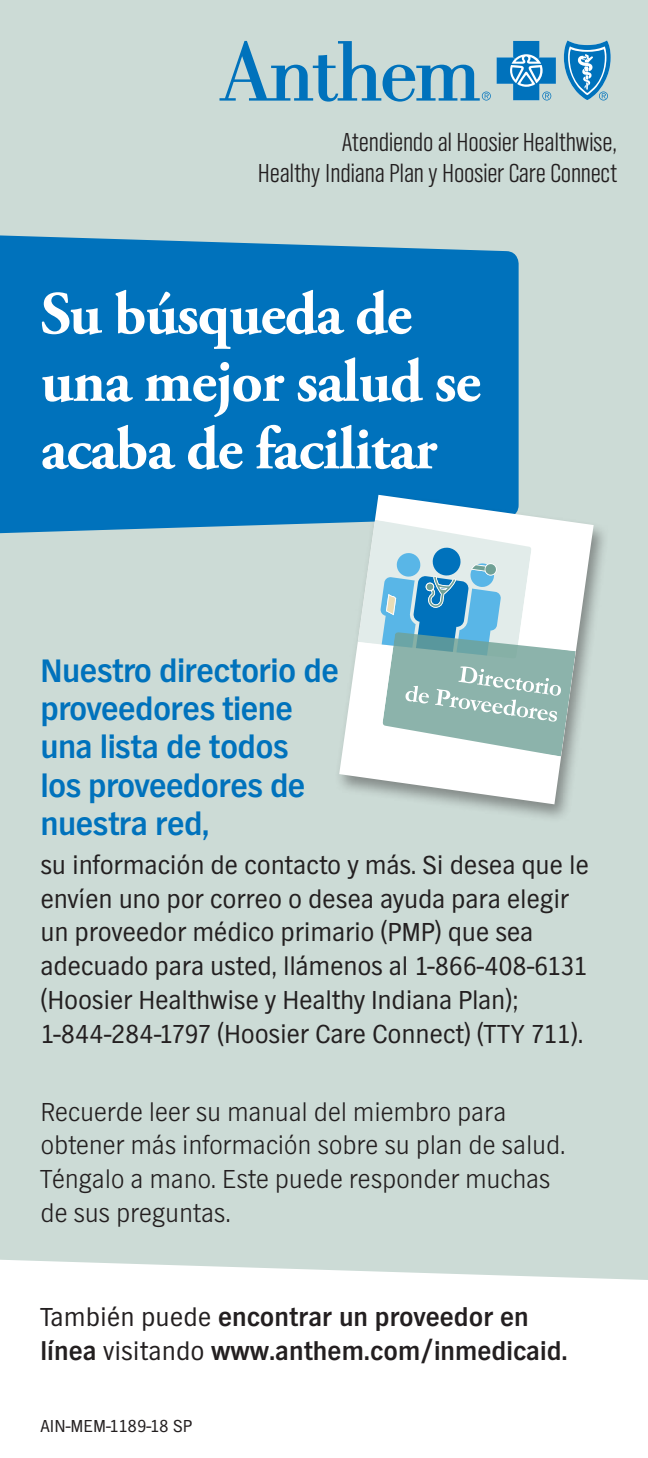
<style>
.page{position:relative;width:648px;height:1458px;background:#fff}
.page>*{position:absolute;margin:0;border:0;box-sizing:border-box;transform-origin:0 0}
.t1{font:700 60.75px/67.5px "Adobe Garamond Pro";letter-spacing:-.02em;color:#fff}
.t2{font:700 33.75px/38.2px "TV Nord EF";letter-spacing:-.02em;color:#0072bc}
.t3{font:27px/33.8px "TV Nord EF";letter-spacing:-.01em;color:#231f20}
.t4{font:300 27px/33.8px "TV Nord EF";letter-spacing:-.01em;color:#231f20}
.t5{font:700 27px/33.8px "TV Nord EF";color:#231f20}
.t6{font:300 27px/31.5px "TV Nord Cond EF";letter-spacing:-.01em;color:#231f20;text-align:right}
.t7{font:18px "TV Nord EF";color:#231f20}
.s1{font-weight:400}
</style>
<div class="page">
<div style="left:0;top:0;width:648px;height:1293px;background:#ccdbd6"></div>
<div style="left:0;top:235px;width:519px;height:299px;background:#0072bc"></div>
<svg style="left:0;top:1259px;width:648px;height:34px;fill:#fff"></svg>
<div style="left:333px;top:492px;width:276px;height:332px;background:#231f20;opacity:.43"></div>
<svg style="left:339px;top:495px;width:255px;height:309px"></svg>
<svg style="left:358px;top:520px;width:218px;height:237px;background:#b4d1d6"></svg>
<svg style="left:219px;top:41px;width:272px;height:61px"></svg>
<svg style="left:497px;top:41px;width:59px;height:59px"></svg>
<svg style="left:564px;top:40px;width:47px;height:60px"></svg>
<p class="t6" style="left:258px;top:126px;width:361px">Atendiendo al Hoosier Healthwise,<br>Healthy Indiana Plan y Hoosier Care Connect</p>
<h1 class="t1" style="left:40px;top:281px;width:442px">Su búsqueda de una mejor salud se acaba de facilitar</h1>
<p class="t2" style="left:40px;top:652px;width:300px">Nuestro directorio de proveedores tiene una lista de todos<br>los proveedores de nuestra red,</p>
<p class="t3" style="left:40px;top:848px;width:550px">su información de contacto y más. Si desea que le envíen uno por correo o desea ayuda para elegir un proveedor médico primario (PMP) que sea adecuado para usted, llámenos al 1-866-408-6131 (Hoosier Healthwise y Healthy Indiana Plan); 1-844-284-1797 (Hoosier Care Connect) (TTY 711).</p>
<p class="t4" style="left:40px;top:1095px;width:527px">Recuerde leer su manual del miembro para obtener más información sobre su plan de salud.<br>Téngalo a mano. Este puede responder muchas de sus preguntas.</p>
<p class="t5" style="left:40px;top:1300px;width:529px"><span class="s1">También puede</span> encontrar un proveedor en línea <span class="s1">visitando</span> www.anthem.com/inmedicaid.</p>
<p class="t7" style="left:40px;top:1416px;width:153px">AIN-MEM-1189-18 SP</p>
</div>
